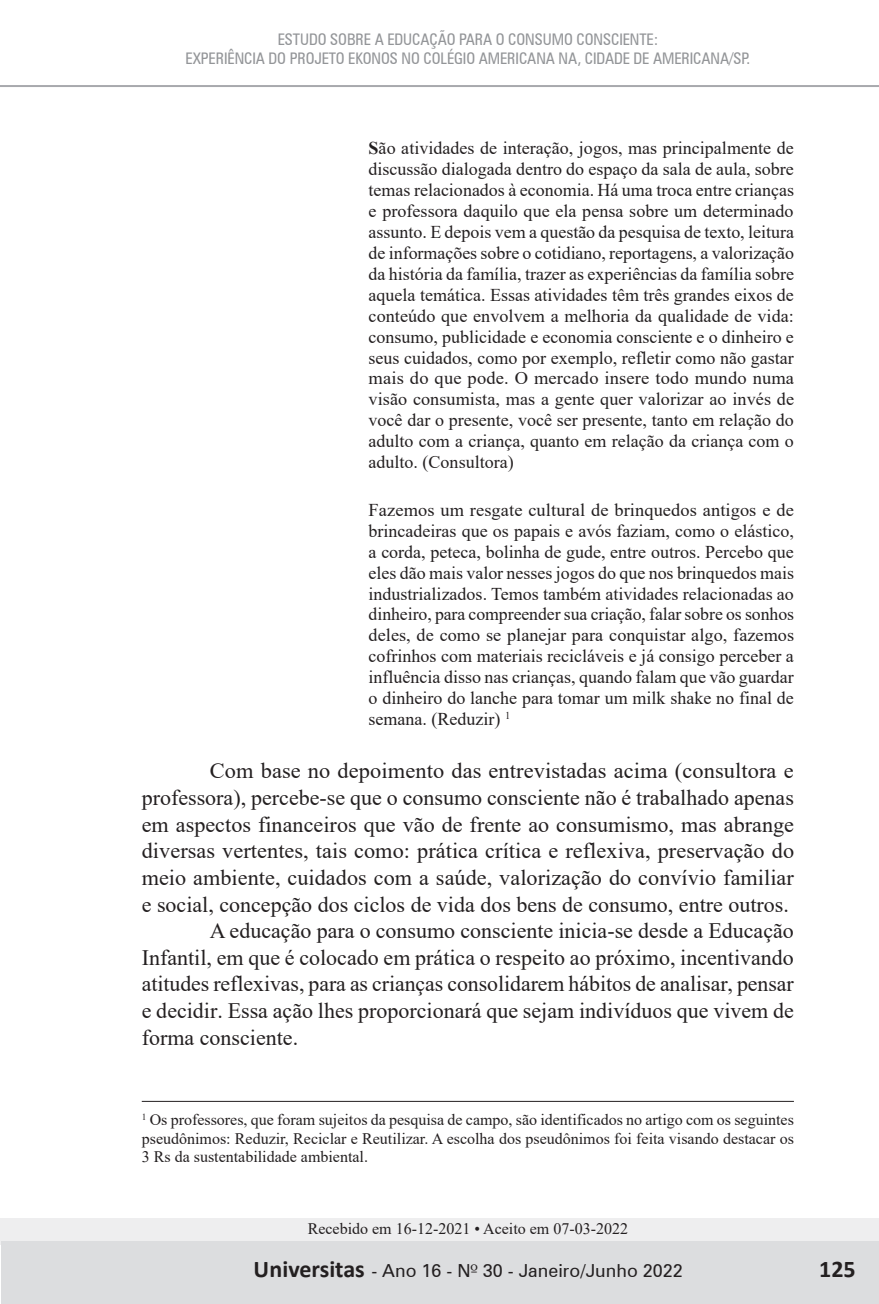
<style>
.page{position:relative;width:879px;height:1304px;background:#fff}
.page>*{position:absolute;margin:0;border:0;box-sizing:border-box;transform-origin:0 0}
.t1{font:700 24px "Calibri";color:#231f20}
.t2{font:22px "Times New Roman";color:#231f20}
.t3{font:18px/21px "Times New Roman";color:#231f20;text-align:justify}
.t4{font:18px "Zurich BT";color:#231f20}
.t5{font:16px/18.4px "Times New Roman";color:#231f20;text-align:justify}
.t6{font:condensed 16px/18.8px "Zurich BT";letter-spacing:-.005em;color:#939598;text-align:center}
.s1{font-weight:700}
.s2{font-family:"Zapf Humanist 601 BT"}
</style>
<div class="page">
<div style="left:0;top:1218px;width:879px;height:27px;background:#eeeeef"></div>
<div style="left:1px;top:1242px;width:878px;height:62px;background:#dcdddf"></div>
<hr style="left:0;top:85px;width:879px;height:2px;background:#a8a9ad">
<hr style="left:142px;top:1101px;width:652px;height:1px;background:#231f20">
<p class="t6" style="left:185px;top:30px;width:566px">ESTUDO SOBRE A EDUCAÇÃO PARA O CONSUMO CONSCIENTE:<br>EXPERIÊNCIA DO PROJETO EKONOS NO COLÉGIO AMERICANA NA, CIDADE DE AMERICANA/SP.</p>
<p class="t3" style="left:369px;top:137px;width:427px"><span class="s1">S</span>ão atividades de interação, jogos, mas principalmente de discussão dialogada dentro do espaço da sala de aula, sobre temas relacionados à economia. Há uma troca entre crianças e professora daquilo que ela pensa sobre um determinado assunto. E depois vem a questão da pesquisa de texto, leitura de informações sobre o cotidiano, reportagens, a valorização da história da família, trazer as experiências da família sobre aquela temática. Essas atividades têm três grandes eixos de conteúdo que envolvem a melhoria da qualidade de vida: consumo, publicidade e economia consciente e o dinheiro e seus cuidados, como por exemplo, refletir como não gastar mais do que pode. O mercado insere todo mundo numa visão consumista, mas a gente quer valorizar ao invés de você dar o presente, você ser presente, tanto em relação do adulto com a criança, quanto em relação da criança com o adulto. (Consultora)</p>
<p class="t3" style="left:369px;top:499px;width:427px">Fazemos um resgate cultural de brinquedos antigos e de brincadeiras que os papais e avós faziam, como o elástico, a corda, peteca, bolinha de gude, entre outros. Percebo que eles dão mais valor nesses jogos do que nos brinquedos mais industrializados. Temos também atividades relacionadas ao dinheiro, para compreender sua criação, falar sobre os sonhos deles, de como se planejar para conquistar algo, fazemos cofrinhos com materiais recicláveis e já consigo perceber a influência disso nas crianças, quando falam que vão guardar o dinheiro do lanche para tomar um milk shake no final de semana. (Reduzir) <sup>1</sup></p>
<p class="t2" style="left:210px;top:755px;width:585px">Com base no depoimento das entrevistadas acima (consultora e</p>
<p class="t2" style="left:142px;top:782px;width:653px">professora), percebe-se que o consumo consciente não é trabalhado apenas</p>
<p class="t2" style="left:142px;top:809px;width:654px">em aspectos financeiros que vão de frente ao consumismo, mas abrange</p>
<p class="t2" style="left:142px;top:835px;width:654px">diversas vertentes, tais como: prática crítica e reflexiva, preservação do</p>
<p class="t2" style="left:142px;top:862px;width:653px">meio ambiente, cuidados com a saúde, valorização do convívio familiar</p>
<p class="t2" style="left:142px;top:889px;width:649px">e social, concepção dos ciclos de vida dos bens de consumo, entre outros.</p>
<p class="t2" style="left:210px;top:915px;width:585px">A educação para o consumo consciente inicia-se desde a Educação</p>
<p class="t2" style="left:142px;top:942px;width:654px">Infantil, em que é colocado em prática o respeito ao próximo, incentivando</p>
<p class="t2" style="left:142px;top:969px;width:653px">atitudes reflexivas, para as crianças consolidarem hábitos de analisar, pensar</p>
<p class="t2" style="left:142px;top:995px;width:653px">e decidir. Essa ação lhes proporcionará que sejam indivíduos que vivem de</p>
<p class="t2" style="left:142px;top:1022px;width:158px">forma consciente.</p>
<p class="t5" style="left:142px;top:1110px;width:654px"><sup>1</sup> Os professores, que foram sujeitos da pesquisa de campo, são identificados no artigo com os seguintes pseudônimos: Reduzir, Reciclar e Reutilizar. A escolha dos pseudônimos foi feita visando destacar os 3 Rs da sustentabilidade ambiental.</p>
<p class="t5" style="left:308px;top:1219px;width:322px">Recebido em 16-12-2021 • Aceito em 07-03-2022</p>
<p class="t4" style="left:372px;top:1260px;width:255px">- Ano 2 - N<span class="s2">º</span> 3 - Julho/Dezembr</p>
<p class="t4" style="left:662px;top:1260px;width:21px">09</p>
<h1 class="t1" style="left:820px;top:1253px;width:38px">125</h1>
<h1 class="t1" style="left:254px;top:1254px;width:113px">Universitas</h1>
<p class="t4" style="left:421px;top:1260px;width:263px">16 - N<span class="s2">º</span> 30 - Janeiro/Junho 2022</p>
</div>
